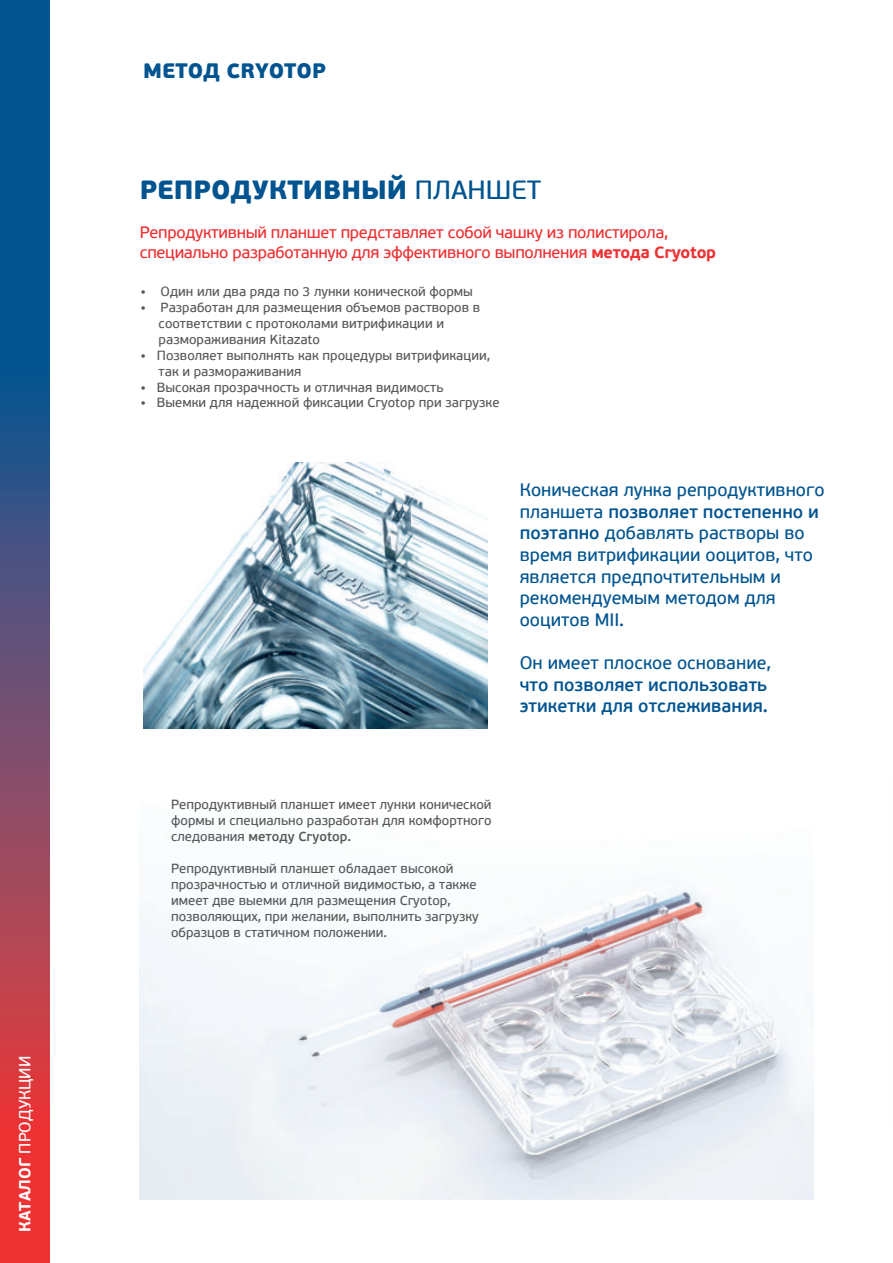
<style>
.page{position:relative;width:893px;height:1263px;background:#fff}
.page>*{position:absolute;margin:0;border:0;box-sizing:border-box;transform-origin:0 0}
.t1{font:900 26.25px "PF Beau Sans Pro";color:#015490}
.t2{font:900 20.85px "PF Beau Sans Pro";color:#015490}
.t3{font:18px/21.6px "PF Beau Sans Pro Bbook";color:#015490}
.t4{font:600 18px/21.6px "PF Beau Sans Pro";color:#015490}
.t5{font:16.5px/19.8px "PF Beau Sans Pro Bbook";letter-spacing:-.02em;color:#ee3132}
.t6{font:16.05px "PF Beau Sans Pro Bbook";color:#fff}
.t7{font:13.2px/15.9px "PF Beau Sans Pro Bbook";color:#57585a}
.t8{font:600 13.2px "PF Beau Sans Pro";color:#57585a}
.s1{font-family:"PF Beau Sans Pro";font-weight:700}
.s2{font-family:"PF Beau Sans Pro Bbook";font-weight:400}
.s3{font-family:"PF Beau Sans Pro";font-weight:600}
</style>
<div class="page">
<img style="left:143px;top:462px;width:344px;height:266px">
<img style="left:140px;top:888px;width:673px;height:312px">
<svg style="left:0;top:0;width:50px;height:1263px;background:#644a6e"></svg>
<p class="t6" style="left:16px;top:1232px;width:178px;rotate:-90deg"><span class="s1">КАТАЛОГ</span> ПРОДУКЦИИ</p>
<h2 class="t2" style="left:143px;top:57px;width:184px">МЕТОД CRYOTOP</h2>
<h1 class="t1" style="left:140px;top:173px;width:403px">РЕПРОДУКТИВНЫЙ <span class="s2">ПЛАНШЕТ</span></h1>
<p class="t5" style="left:140px;top:223px;width:578px">Репродуктивный планшет представляет собой чашку из полистирола, специально разработанную для эффективного выполнения <span class="s1">метода Cryotop</span></p>
<p class="t7" style="left:140px;top:284px;width:334px">• Один или два ряда по 3 лунки конической формы</p>
<p class="t7" style="left:159px;top:300px;width:323px;text-indent:-18px">• Разработан для размещения объемов растворов в соответствии с протоколами витрификации и размораживания Kitazato</p>
<p class="t7" style="left:159px;top:348px;width:333px;text-indent:-18px">• Позволяет выполнять как процедуры витрификации, так и размораживания</p>
<p class="t7" style="left:140px;top:379px;width:305px">• Высокая прозрачность и отличная видимость</p>
<p class="t7" style="left:140px;top:395px;width:361px">• Выемки для надежной фиксации Cryotop при загрузке</p>
<h3 class="t3" style="left:520px;top:480px;width:306px">Коническая лунка репродуктивного</h3>
<h3 class="t4" style="left:520px;top:501px;width:301px"><span class="s2">планшета</span> позволяет постепенно и</h3>
<h3 class="t3" style="left:520px;top:523px;width:295px"><span class="s3">поэтапно</span> добавлять растворы во время витрификации ооцитов, что является предпочтительным и рекомендуемым методом для ооцитов MII.</h3>
<h3 class="t3" style="left:520px;top:652px;width:253px">Он имеет плоское основание,</h3>
<h3 class="t4" style="left:520px;top:674px;width:250px">что позволяет использовать этикетки для отслеживания.</h3>
<p class="t7" style="left:171px;top:797px;width:322px">Репродуктивный планшет имеет лунки конической формы и специально разработан для комфортного</p>
<p class="t8" style="left:171px;top:829px;width:182px"><span class="s2">следования</span> методу Cryotop.</p>
<p class="t7" style="left:171px;top:861px;width:309px">Репродуктивный планшет обладает высокой прозрачностью и отличной видимостью, а также имеет две выемки для размещения Cryotop, позволяющих, при желании, выполнить загрузку образцов в статичном положении.</p>
</div>
